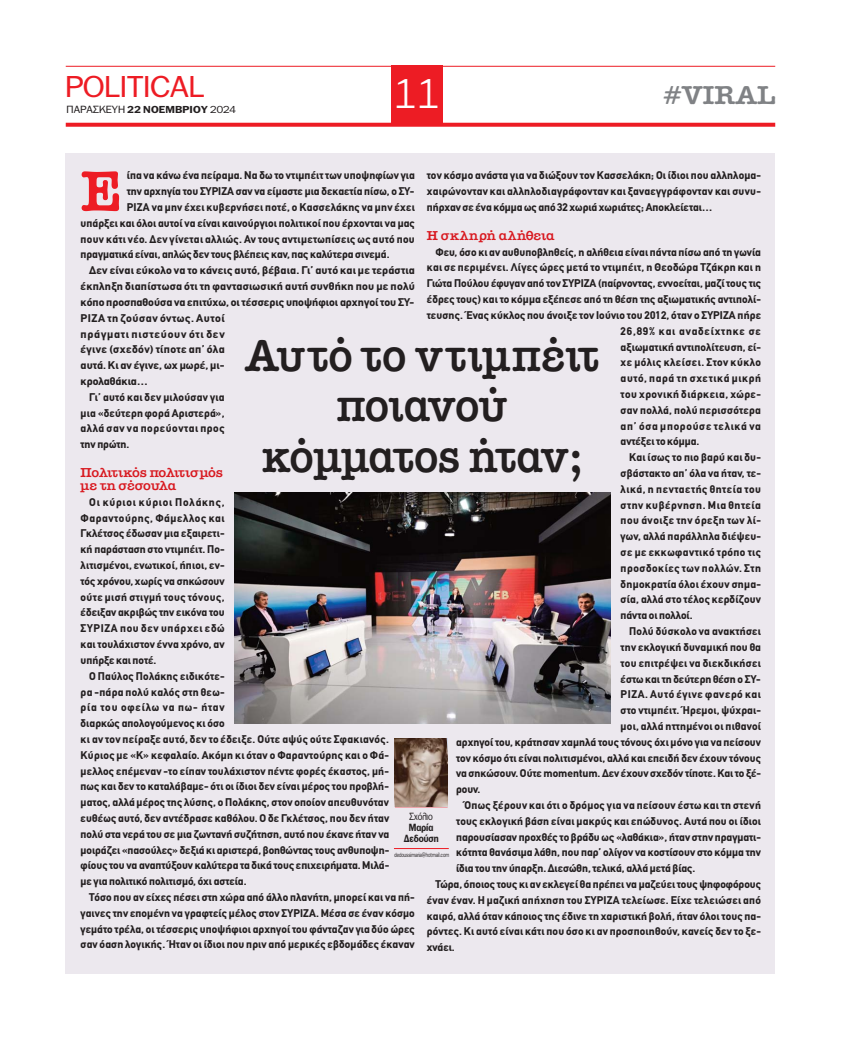
<style>
.page{position:relative;width:841px;height:1039px;background:#fff}
.page>*{position:absolute;margin:0;border:0;box-sizing:border-box;transform-origin:0 0}
.t1{font:57px "American Type ITC Hel Dm Bd";color:#ed1c24}
.t2{font:45px/50.9px "American Type ITC Hel Dm Bd";letter-spacing:-.02em;color:#231f20;text-align:center;scale:.95 1}
.t3{font:300 40px "PF Franklin Gothic";color:#fff}
.t4{font:29px "PF Franklin Gothic";color:#ed1c24;scale:1.1 1}
.t5{font:26px "American Type ITC Hel Dm Bd";color:#808285;scale:1.06 1}
.t6{font:13px/13px "American Type ITC Hel Dm Bd";letter-spacing:-.015em;color:#d81920;scale:1.05 1}
.t7{font:700 11px/15.8px "CF Din";letter-spacing:.015em;color:#231f20;text-align:justify}
.t8{font:700 11px "CF Din";letter-spacing:.015em;color:#231f20;scale:1.04 1}
.t9{font:700 11px "CF Din";letter-spacing:.05em;color:#231f20}
.t10{font:700 11px "CF Din";letter-spacing:.045em;color:#231f20}
.t11{font:700 11px "CF Din";letter-spacing:.04em;color:#231f20}
.t12{font:700 11px "CF Din";letter-spacing:.045em;color:#231f20;scale:1.04 1}
.t13{font:700 11px "CF Din";letter-spacing:.065em;color:#231f20;scale:1.04 1}
.t14{font:700 11px "CF Din";letter-spacing:.055em;color:#231f20}
.t15{font:700 11px "CF Din";letter-spacing:.06em;color:#231f20}
.t16{font:700 11px "CF Din";letter-spacing:.075em;color:#231f20}
.t17{font:700 11px "CF Din";letter-spacing:.065em;color:#231f20}
.t18{font:700 10px/11px "PF Franklin Gothic";color:#231f20;text-align:center;scale:.86 1}
.t19{font:10px "PF Franklin Gothic";color:#231f20;scale:.86 1}
.t20{font:700 9.7px "PF Franklin Gothic";letter-spacing:.01em;color:#231f20;scale:1.1 1}
.t21{font:6px "PF Franklin Gothic";color:#231f20;scale:.75 1}
.s1{font-weight:400;font-size:10px}
.s2{font-weight:400}
</style>
<div class="page">
<hr style="left:66px;top:66px;width:708px;height:1px;background:#ed1c24">
<svg style="left:66px;top:123px;width:708px;height:4px;background:#ee2b33"></svg>
<div style="left:391px;top:66px;width:51px;height:60px;background:#ed1c24"></div>
<div style="left:66px;top:153px;width:708px;height:820px;background:#ece8ee"></div>
<hr style="left:394px;top:848px;width:54px;height:1px;background:#ed1c24">
<hr style="left:394px;top:806px;width:53px;height:1px;background:#ed1c24">
<img style="left:394px;top:738px;width:53px;height:68px">
<img style="left:234px;top:492px;width:376px;height:231px">
<h3 class="t4" style="left:66px;top:77px;width:127px">ΡOLITICAL</h3>
<h3 class="t3" style="left:393px;top:71px;width:48px">11</h3>
<h3 class="t5" style="left:663px;top:86px;width:107px">#VIRAL</h3>
<p class="t20" style="left:66px;top:104px;width:155px"><span class="s1">ΠΑΡΑΣΚΕΥΗ</span> 22 NOΕΜΒΡΙΟΥ <span class="s2">2024</span></p>
<h1 class="t1" style="left:81px;top:172px;width:42px">E</h1>
<p class="t7" style="left:127px;top:169px;width:289px">ίπα να κάνω ένα πείραμα. Να δω το ντιμπέιτ των υποψηφίων για</p>
<p class="t7" style="left:426px;top:169px;width:335px">τον κόσμο ανάστα για να διώξουν τον Κασσελάκη; Οι ίδιοι που αλληλομα&shy;χαιρώνονταν και αλληλοδιαγράφονταν και ξαναεγγράφονταν και συνυ&shy;πήρχαν σε ένα κόμμα ως από 32 χωριά χωριάτες; Αποκλείεται…</p>
<p class="t6" style="left:426px;top:230px;width:123px">Η σκληρή αλήθεια</p>
<p class="t7" style="left:435px;top:245px;width:327px">Φευ, όσο κι αν αυθυποβληθείς, η αλήθεια είναι πάντα πίσω από τη γωνία</p>
<p class="t7" style="left:426px;top:261px;width:335px">και σε περιμένει. Λίγες ώρες μετά το ντιμπέιτ, η Θεοδώρα Τζάκρη και η</p>
<p class="t7" style="left:426px;top:276px;width:335px">Γιώτα Πούλου έφυγαν από τον ΣΥΡΙΖΑ (παίρνοντας, εννοείται, μαζί τους τις</p>
<p class="t7" style="left:426px;top:292px;width:335px">έδρες τους) και το κόμμα εξέπεσε από τη θέση της αξιωματικής αντιπολί-</p>
<p class="t7" style="left:426px;top:308px;width:335px">τευσης. Ένας κύκλος που άνοιξε τον Ιούνιο του 2012, όταν ο ΣΥΡΙΖΑ πήρε</p>
<p class="t16" style="left:620px;top:327px;width:142px">26,89% και αναδείχτηκε σε</p>
<p class="t7" style="left:620px;top:340px;width:142px">αξιωματική αντιπολίτευση, εί-</p>
<p class="t10" style="left:620px;top:358px;width:142px">χε μόλις κλείσει. Στον κύκλο</p>
<p class="t15" style="left:620px;top:374px;width:142px">αυτό, παρά τη σχετικά μικρή</p>
<p class="t11" style="left:620px;top:390px;width:142px">του χρονική διάρκεια, χώρε-</p>
<p class="t7" style="left:620px;top:403px;width:142px">σαν πολλά, πολύ περισσότερα</p>
<p class="t17" style="left:620px;top:421px;width:142px">απ’ όσα μπορούσε τελικά να</p>
<p class="t7" style="left:620px;top:435px;width:80px">αντέξει το κόμμα.</p>
<p class="t7" style="left:628px;top:450px;width:133px">Και ίσως το πιο βαρύ και δυ-</p>
<p class="t7" style="left:620px;top:466px;width:142px">σβάστακτο απ’ όλα να ήταν, τε-</p>
<p class="t9" style="left:620px;top:485px;width:142px">λικά, η πενταετής θητεία του</p>
<p class="t9" style="left:620px;top:500px;width:142px">στην κυβέρνηση. Μια θητεία</p>
<p class="t9" style="left:620px;top:516px;width:142px">που άνοιξε την όρεξη των λί-</p>
<p class="t7" style="left:620px;top:529px;width:142px">γων, αλλά παράλληλα διέψευ-</p>
<p class="t10" style="left:620px;top:548px;width:142px">σε με εκκωφαντικό τρόπο τις</p>
<p class="t9" style="left:620px;top:564px;width:142px">προσδοκίες των πολλών. Στη</p>
<p class="t7" style="left:620px;top:577px;width:142px">δημοκρατία όλοι έχουν σημα-</p>
<p class="t7" style="left:620px;top:593px;width:142px">σία, αλλά στο τέλος κερδίζουν</p>
<p class="t7" style="left:620px;top:608px;width:73px">πάντα οι πολλοί.</p>
<p class="t7" style="left:628px;top:624px;width:133px">Πολύ δύσκολο να ανακτήσει</p>
<p class="t7" style="left:620px;top:640px;width:142px">την εκλογική δυναμική που θα</p>
<p class="t7" style="left:620px;top:656px;width:142px">του επιτρέψει να διεκδικήσει</p>
<p class="t7" style="left:620px;top:672px;width:141px">έστω και τη δεύτερη θέση ο ΣΥ-</p>
<p class="t9" style="left:620px;top:690px;width:142px">ΡΙΖΑ. Αυτό έγινε φανερό και</p>
<p class="t7" style="left:620px;top:703px;width:142px">στο ντιμπέιτ. Ήρεμοι, ψύχραι-</p>
<p class="t7" style="left:620px;top:719px;width:142px">μοι, αλλά ηττημένοι οι πιθανοί</p>
<p class="t7" style="left:456px;top:735px;width:306px">αρχηγοί του, κράτησαν χαμηλά τους τόνους όχι μόνο για να πείσουν</p>
<p class="t7" style="left:456px;top:751px;width:306px">τον κόσμο ότι είναι πολιτισμένοι, αλλά και επειδή δεν έχουν τόνους</p>
<p class="t7" style="left:456px;top:766px;width:306px">να σηκώσουν. Ούτε momentum. Δεν έχουν σχεδόν τίποτε. Και το ξέ-</p>
<p class="t7" style="left:456px;top:782px;width:26px">ρουν.</p>
<p class="t7" style="left:464px;top:798px;width:298px">Όπως ξέρουν και ότι ο δρόμος για να πείσουν έστω και τη στενή</p>
<p class="t7" style="left:456px;top:814px;width:306px">τους εκλογική βάση είναι μακρύς και επώδυνος. Αυτά που οι ίδιοι</p>
<p class="t7" style="left:456px;top:830px;width:306px">παρουσίασαν προχθές το βράδυ ως «λαθάκια», ήταν στην πραγματι-</p>
<p class="t7" style="left:456px;top:845px;width:306px">κότητα θανάσιμα λάθη, που παρ’ ολίγον να κοστίσουν στο κόμμα την</p>
<p class="t7" style="left:456px;top:861px;width:240px">ίδια του την ύπαρξη. Διεσώθη, τελικά, αλλά μετά βίας.</p>
<p class="t7" style="left:435px;top:877px;width:327px">Τώρα, όποιος τους κι αν εκλεγεί θα πρέπει να μαζεύει τους ψηφοφόρους</p>
<p class="t7" style="left:426px;top:893px;width:335px">έναν έναν. Η μαζική απήχηση του ΣΥΡΙΖΑ τελείωσε. Είχε τελειώσει από</p>
<p class="t7" style="left:426px;top:909px;width:335px">καιρό, αλλά όταν κάποιος της έδινε τη χαριστική βολή, ήταν όλοι τους πα-</p>
<p class="t7" style="left:426px;top:924px;width:335px">ρόντες. Κι αυτό είναι κάτι που όσο κι αν προσποιηθούν, κανείς δεν το ξε-</p>
<p class="t7" style="left:426px;top:940px;width:29px">χνάει.</p>
<p class="t7" style="left:127px;top:184px;width:289px">την αρχηγία του ΣΥΡΙΖΑ σαν να είμαστε μια δεκαετία πίσω, ο ΣΥ-</p>
<p class="t7" style="left:127px;top:200px;width:289px">ΡΙΖΑ να μην έχει κυβερνήσει ποτέ, ο Κασσελάκης να μην έχει</p>
<p class="t7" style="left:81px;top:216px;width:335px">υπάρξει και όλοι αυτοί να είναι καινούργιοι πολιτικοί που έρχονται να μας</p>
<p class="t7" style="left:81px;top:232px;width:335px">πουν κάτι νέο. Δεν γίνεται αλλιώς. Αν τους αντιμετωπίσεις ως αυτό που</p>
<p class="t7" style="left:81px;top:248px;width:310px">πραγματικά είναι, απλώς δεν τους βλέπεις καν, πας καλύτερα σινεμά.</p>
<p class="t8" style="left:89px;top:266px;width:314px">Δεν είναι εύκολο να το κάνεις αυτό, βέβαια. Γι’ αυτό και με τεράστια</p>
<p class="t8" style="left:81px;top:282px;width:322px">έκπληξη διαπίστωσα ότι τη φαντασιωσική αυτή συνθήκη που με πολύ</p>
<p class="t8" style="left:81px;top:298px;width:322px">κόπο προσπαθούσα να επιτύχω, οι τέσσερις υποψήφιοι αρχηγοί του ΣΥ-</p>
<p class="t12" style="left:81px;top:314px;width:140px">ΡΙΖΑ τη ζούσαν όντως. Αυτοί</p>
<p class="t13" style="left:81px;top:329px;width:140px">πράγματι πιστεύουν ότι δεν</p>
<p class="t8" style="left:81px;top:345px;width:140px">έγινε (σχεδόν) τίποτε απ’ όλα</p>
<p class="t8" style="left:81px;top:361px;width:140px">αυτά. Κι αν έγινε, ωχ μωρέ, μι-</p>
<p class="t8" style="left:81px;top:377px;width:66px">κρολαθάκια…</p>
<p class="t7" style="left:89px;top:390px;width:137px">Γι’ αυτό και δεν μιλούσαν για</p>
<p class="t7" style="left:81px;top:406px;width:145px">μια «δεύτερη φορά Αριστερά»,</p>
<p class="t14" style="left:81px;top:424px;width:145px">αλλά σαν να πορεύονται προς</p>
<p class="t7" style="left:81px;top:437px;width:50px">την πρώτη.</p>
<p class="t6" style="left:81px;top:467px;width:137px">Πολιτικός πολιτισμός με τη σέσουλα</p>
<p class="t7" style="left:81px;top:495px;width:145px;text-indent:9px">Οι κύριοι κύριοι Πολάκης, Φαραντούρης, Φάμελλος και Γκλέτσος έδωσαν μια εξαιρετι&shy;κή παράσταση στο ντιμπέιτ. Πο&shy;λιτισμένοι, ενωτικοί, ήπιοι, εν&shy;τός χρόνου, χωρίς να σηκώσουν ούτε μισή στιγμή τους τόνους, έδειξαν ακριβώς την εικόνα του ΣΥΡΙΖΑ που δεν υπάρχει εδώ και τουλάχιστον έννα χρόνο, αν υπήρξε και ποτέ.</p>
<p class="t7" style="left:81px;top:669px;width:310px;text-align:left;text-indent:9px">Ο Παύλος Πολάκης ειδικότε-<br>ρα -πάρα πολύ καλός στη θεω-<br>ρία του οφείλω να πω- ήταν<br>διαρκώς απολογούμενος κι όσο<br>κι αν τον πείραξε αυτό, δεν το έδειξε. Ούτε αψύς ούτε Σφακιανός.<br>Κύριος με «Κ» κεφαλαίο. Ακόμη κι όταν ο Φαραντούρης και ο Φά&shy;μελλος επέμεναν -το είπαν τουλάχιστον πέντε φορές έκαστος, μή&shy;πως και δεν το καταλάβαμε- ότι οι ίδιοι δεν είναι μέρος του προβλή&shy;ματος, αλλά μέρος της λύσης, ο Πολάκης, στον οποίον απευθυνόταν ευθέως αυτό, δεν αντέδρασε καθόλου. Ο δε Γκλέτσος, που δεν ήταν πολύ στα νερά του σε μια ζωντανή συζήτηση, αυτό που έκανε ήταν να μοιράζει «πασούλες» δεξιά κι αριστερά, βοηθώντας τους ανθυποψη&shy;φίους του να αναπτύξουν καλύτερα τα δικά τους επιχειρήματα. Μιλά&shy;με για πολιτικό πολιτισμό, όχι αστεία.</p>
<p class="t7" style="left:80px;top:890px;width:335px;text-indent:9px">Τόσο που αν είχες πέσει στη χώρα από άλλο πλανήτη, μπορεί και να πή&shy;γαινες την επομένη να γραφτείς μέλος στον ΣΥΡΙΖΑ. Μέσα σε έναν κόσμο γεμάτο τρέλα, οι τέσσερις υποψήφιοι αρχηγοί του φάνταζαν για δύο ώρες σαν όαση λογικής. Ήταν οι ίδιοι που πριν από μερικές εβδομάδες έκαναν</p>
<h2 class="t2" style="left:245px;top:334px;width:374px">Αυτό το ντιμπέιτ ποιανού κόμματος ήταν;</h2>
<p class="t19" style="left:409px;top:813px;width:29px">Σχόλιο</p>
<p class="t18" style="left:403px;top:822px;width:42px">Μαρία<br>Δεδούση</p>
<p class="t21" style="left:394px;top:852px;width:74px">dedoussimaria@hotmail.com</p>
</div>
